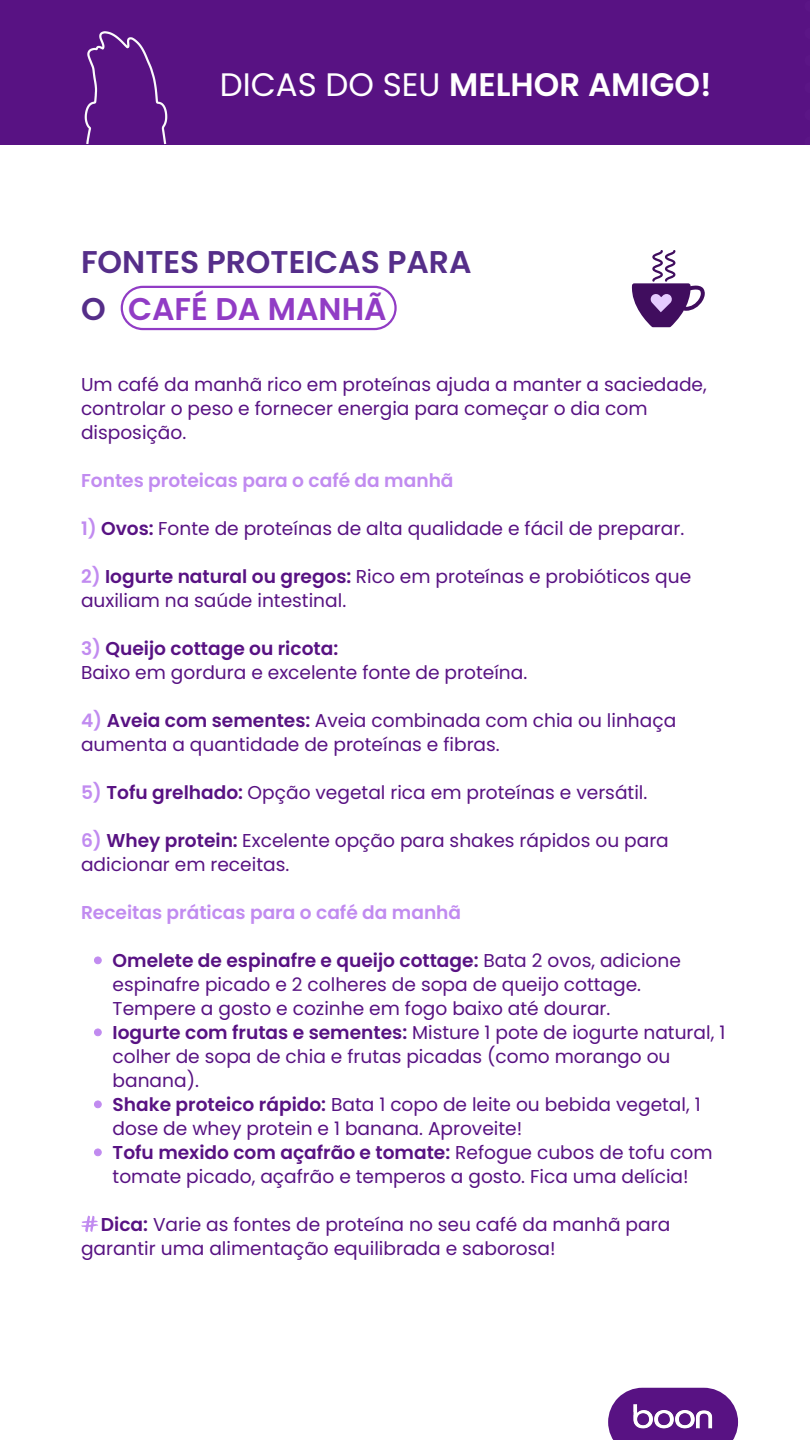
<style>
.page{position:relative;width:810px;height:1440px;background:#fff}
.page>*{position:absolute;margin:0;border:0;box-sizing:border-box;transform-origin:0 0}
.t1{font:600 32.5px "Poppins";color:#fff}
.t2{font:600 31.4px/46.5px "Poppins";color:#552e89}
.t3{font:18.6px/24px "Poppins";color:#581283}
.t4{font:600 18.6px "Poppins";color:#c18bf0}
.t5{font:600 18.6px "Poppins";color:#581283}
.s1{font-weight:400}
.s2{color:#913cc5}
.s3{font-weight:600;color:#c18bf0}
.s4{font-weight:600}
.s5{color:#c18bf0}
</style>
<div class="page">
<svg style="left:94px;top:956px;width:8px;height:8px"></svg>
<svg style="left:94px;top:1028px;width:8px;height:8px"></svg>
<svg style="left:94px;top:1100px;width:8px;height:8px"></svg>
<svg style="left:94px;top:1148px;width:8px;height:8px"></svg>
<svg style="left:121px;top:286px;width:276px;height:44px"></svg>
<div style="left:0;top:0;width:810px;height:144px;background:#581283"></div>
<img style="left:84px;top:31px;width:84px;height:113px">
<svg style="left:608px;top:1388px;width:130px;height:52px;background:#6f3394"></svg>
<img style="left:631px;top:1400px;width:84px;height:33px">
<svg style="left:81px;top:1216px;width:17px;height:16px"></svg>
<svg style="left:631px;top:250px;width:74px;height:77px"></svg>
<p class="t1" style="left:220px;top:62px;width:493px"><span class="s1">DICAS DO SEU</span> MELHOR AMIGO!</p>
<p class="t2" style="left:81px;top:239px;width:392px">FONTES PROTEICAS PARA<br>O <span class="s2">CAFÉ DA MANHÃ</span></p>
<h2 class="t3" style="left:81px;top:372px;width:627px">Um café da manhã rico em proteínas ajuda a manter a saciedade, controlar o peso e fornecer energia para começar o dia com disposição.</h2>
<p class="t4" style="left:81px;top:467px;width:374px">Fontes proteicas para o café da manhã</p>
<h1 class="t3" style="left:81px;top:516px;width:605px"><span class="s3">1)</span> <span class="s4">Ovos:</span> Fonte de proteínas de alta qualidade e fácil de preparar.</h1>
<p class="t3" style="left:81px;top:564px;width:612px"><span class="s3">2)</span> <span class="s4">Iogurte natural ou gregos:</span> Rico em proteínas e probióticos que auxiliam na saúde intestinal.</p>
<p class="t5" style="left:81px;top:635px;width:259px"><span class="s5">3)</span> Queijo cottage ou ricota:</p>
<h3 class="t3" style="left:81px;top:660px;width:448px">Baixo em gordura e excelente fonte de proteína.</h3>
<p class="t3" style="left:81px;top:708px;width:597px"><span class="s3">4)</span> <span class="s4">Aveia com sementes:</span> Aveia combinada com chia ou linhaça aumenta a quantidade de proteínas e fibras.</p>
<p class="t3" style="left:81px;top:780px;width:568px"><span class="s3">5)</span> <span class="s4">Tofu grelhado:</span> Opção vegetal rica em proteínas e versátil.</p>
<p class="t3" style="left:81px;top:828px;width:589px"><span class="s3">6)</span> <span class="s4">Whey protein:</span> Excelente opção para shakes rápidos ou para adicionar em receitas.</p>
<p class="t4" style="left:81px;top:899px;width:382px">Receitas práticas para o café da manhã</p>
<p class="t3" style="left:113px;top:948px;width:570px"><span class="s4">Omelete de espinafre e queijo cottage:</span> Bata 2 ovos, adicione espinafre picado e 2 colheres de sopa de queijo cottage.<br>Tempere a gosto e cozinhe em fogo baixo até dourar.</p>
<p class="t3" style="left:113px;top:1020px;width:614px"><span class="s4">Iogurte com frutas e sementes:</span> Misture 1 pote de iogurte natural, 1 colher de sopa de chia e frutas picadas (como morango ou banana).</p>
<p class="t3" style="left:113px;top:1092px;width:590px"><span class="s4">Shake proteico rápido:</span> Bata 1 copo de leite ou bebida vegetal, 1 dose de whey protein e 1 banana. Aproveite!</p>
<h3 class="t3" style="left:113px;top:1140px;width:601px"><span class="s4">Tofu mexido com açafrão e tomate:</span> Refogue cubos de tofu com tomate picado, açafrão e temperos a gosto. Fica uma delícia!</h3>
<p class="t3" style="left:81px;top:1212px;width:591px;text-indent:20px"><span class="s4">Dica:</span> Varie as fontes de proteína no seu café da manhã para garantir uma alimentação equilibrada e saborosa!</p>
</div>
